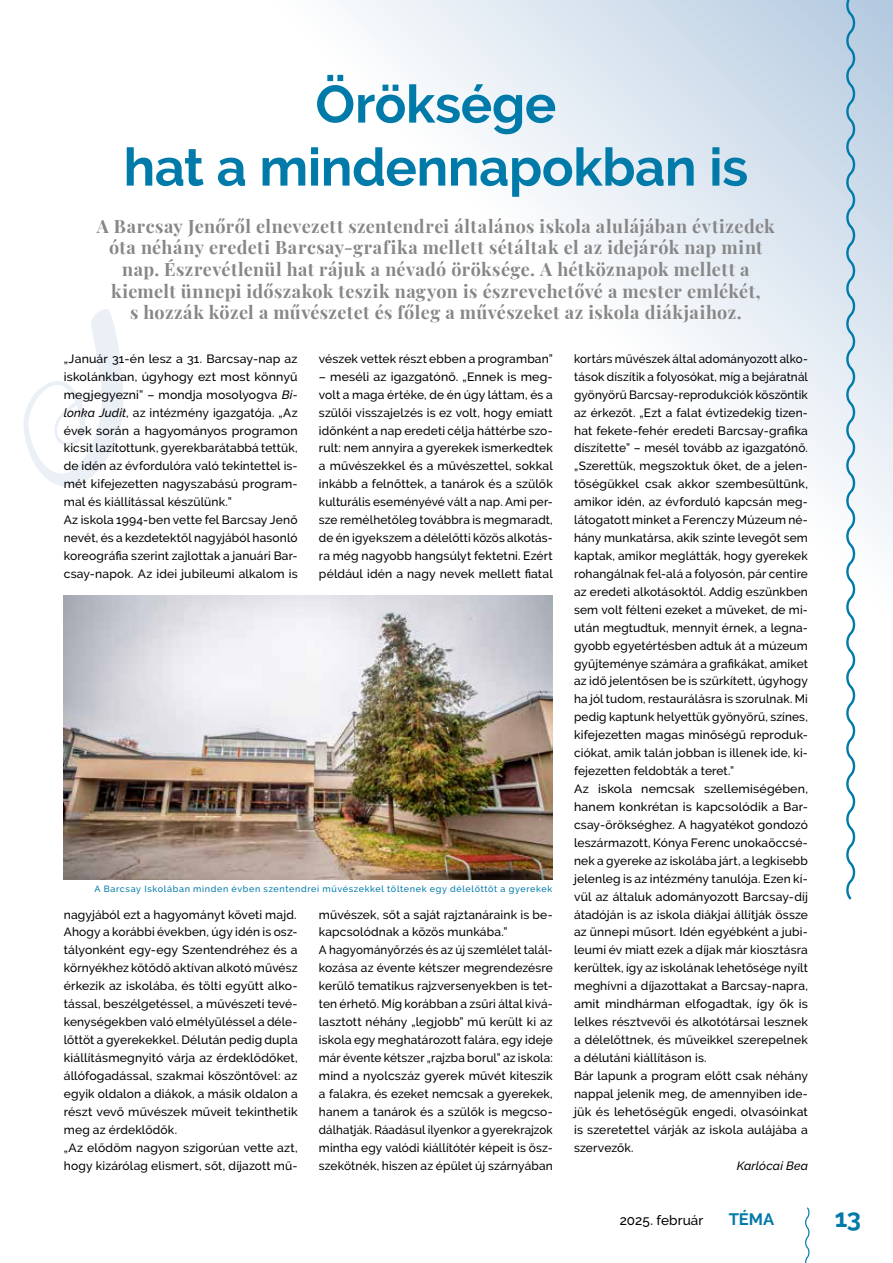
<style>
.page{position:relative;width:893px;height:1263px;background:#fff}
.page>*{position:absolute;margin:0;border:0;box-sizing:border-box;transform-origin:0 0}
.t1{font:700 52.5px/63px "Raleway";letter-spacing:-.01em;color:#007aa9;text-align:center}
.t2{font:700 25.5px "Raleway";color:#007aa9}
.t3{font:700 18px/21.6px "Playfair Display";letter-spacing:.02em;color:#878787;text-align:center}
.t4{font:700 16.5px "Raleway";color:#007aa9}
.t5{font:500 13.5px "Raleway";letter-spacing:.01em;color:#000}
.t6{font:500 12px/18px "Raleway";letter-spacing:.015em;color:#000}
.t7{font:500 12px/18px "Raleway";letter-spacing:.015em;color:#000;scale:.96 1}
.t8{font:italic 500 12px "Raleway";letter-spacing:.015em;color:#000}
.t9{font:500 9px "Raleway";letter-spacing:.07em;color:#007aa9}
.s1{font-style:italic}
</style>
<div class="page">
<svg style="left:24px;top:309px;width:99px;height:178px"></svg>
<svg style="left:255px;top:0;width:638px;height:596px"></svg>
<svg style="left:843px;top:0;width:15px;height:900px"></svg>
<svg style="left:805px;top:1207px;width:5px;height:56px"></svg>
<img style="left:64px;top:596px;width:489px;height:283px">
<h1 class="t1" style="left:124px;top:73px;width:626px">Öröksége<br>hat a mindennapokban is</h1>
<p class="t3" style="left:97px;top:214px;width:679px">A Barcsay Jenőről elnevezett szentendrei általános iskola alulájában évtizedek óta néhány eredeti Barcsay-grafika mellett sétáltak el az idejárók nap mint nap. Észrevétlenül hat rájuk a névadó öröksége. A hétköznapok mellett a kiemelt ünnepi időszakok teszik nagyon is észrevehetővé a mester emlékét,<br>s hozzák közel a művészetet és főleg a művészeket az iskola diákjaihoz.</p>
<p class="t6" style="left:64px;top:350px;width:235px">„Január 31-én lesz a 31. Barcsay-nap az iskolánkban, úgyhogy ezt most könnyű megjegyezni” – mondja mosolyogva <span class="s1">Bi&shy;lonka Judit</span>, az intézmény igazgatója. „Az évek során a hagyományos programon kicsit lazítottunk, gyerekbarátabbá tettük, de idén az évfordulóra való tekintettel is&shy;mét kifejezetten nagyszabású program&shy;mal és kiállítással készülünk.”<br>Az iskola 1994-ben vette fel Barcsay Jenő nevét, és a kezdetektől nagyjából hasonló koreográfia szerint zajlottak a januári Bar&shy;csay-napok. Az idei jubileumi alkalom is</p>
<p class="t6" style="left:319px;top:350px;width:235px">vészek vettek részt ebben a programban”</p>
<p class="t6" style="left:319px;top:368px;width:235px;text-align:justify">– meséli az igazgatónő. „Ennek is meg&shy;volt a maga értéke, de én úgy láttam, és a szülői visszajelzés is ez volt, hogy emiatt időnként a nap eredeti célja háttérbe szo&shy;rult: nem annyira a gyerekek ismerkedtek a művészekkel és a művészettel, sokkal inkább a felnőttek, a tanárok és a szülők kulturális eseményévé vált a nap. Ami per&shy;sze remélhetőleg továbbra is megmaradt, de én igyekszem a délelőtti közös alkotás&shy;ra még nagyobb hangsúlyt fektetni. Ezért például idén a nagy nevek mellett fiatal</p>
<p class="t7" style="left:574px;top:350px;width:245px">kortárs művészek által adományozott alko&shy;tások díszítik a folyosókat, míg a bejáratnál gyönyörű Barcsay-reprodukciók köszöntik az érkezőt. „Ezt a falat évtizedekig tizen&shy;hat fekete-fehér eredeti Barcsay-grafika díszítette” – mesél tovább az igazgatónő. „Szerettük, megszoktuk őket, de a jelen&shy;tőségükkel csak akkor szembesültünk, amikor idén, az évforduló kapcsán meg&shy;látogatott minket a Ferenczy Múzeum né&shy;hány munkatársa, akik szinte levegőt sem kaptak, amikor meglátták, hogy gyerekek rohangálnak fel-alá a folyosón, pár centire az eredeti alkotásoktól. Addig eszünkben sem volt félteni ezeket a műveket, de mi&shy;után megtudtuk, mennyit érnek, a legna&shy;gyobb egyetértésben adtuk át a múzeum gyűjteménye számára a grafikákat, amiket az idő jelentősen be is szürkített, úgyhogy ha jól tudom, restaurálásra is szorulnak. Mi pedig kaptunk helyettük gyönyörű, színes, kifejezetten magas minőségű reproduk&shy;ciókat, amik talán jobban is illenek ide, ki&shy;fejezetten feldobták a teret.”<br>Az iskola nemcsak szellemiségében, hanem konkrétan is kapcsolódik a Bar&shy;csay-örökséghez. A hagyatékot gondozó leszármazott, Kónya Ferenc unokaöccsé&shy;nek a gyereke az iskolába járt, a legkisebb jelenleg is az intézmény tanulója. Ezen kí&shy;vül az általuk adományozott Barcsay-díj átadóján is az iskola diákjai állítják össze az ünnepi műsort. Idén egyébként a jubi&shy;leumi év miatt ezek a díjak már kiosztásra kerültek, így az iskolának lehetősége nyílt meghívni a díjazottakat a Barcsay-napra, amit mindhárman elfogadtak, így ők is lelkes résztvevői és alkotótársai lesznek a délelőttnek, és műveikkel szerepelnek a délutáni kiállításon is.<br>Bár lapunk a program előtt csak néhány nappal jelenik meg, de amennyiben ide&shy;jük és lehetőségük engedi, olvasóinkat is szeretettel várják az iskola aulájába a szervezők.</p>
<p class="t8" style="left:737px;top:1158px;width:73px">Karlócai Bea</p>
<p class="t9" style="left:95px;top:884px;width:459px">A Barcsay Iskolában minden évben szentendrei művészekkel töltenek egy délelőttöt a gyerekek</p>
<p class="t6" style="left:64px;top:905px;width:235px">nagyjából ezt a hagyományt követi majd.<br>Ahogy a korábbi években, úgy idén is osz&shy;tályonként egy-egy Szentendréhez és a környékhez kötődő aktívan alkotó művész érkezik az iskolába, és tölti együtt alko&shy;tással, beszélgetéssel, a művészeti tevé&shy;kenységekben való elmélyüléssel a déle&shy;lőttöt a gyerekekkel. Délután pedig dupla kiállításmegnyitó várja az érdeklődőket, állófogadással, szakmai köszöntővel: az egyik oldalon a diákok, a másik oldalon a részt vevő művészek műveit tekinthetik meg az érdeklődők.<br>„Az elődöm nagyon szigorúan vette azt, hogy kizárólag elismert, sőt, díjazott mű-</p>
<p class="t6" style="left:319px;top:905px;width:235px">művészek, sőt a saját rajztanáraink is be&shy;kapcsolódnak a közös munkába.”<br>A hagyományőrzés és az új szemlélet talál&shy;kozása az évente kétszer megrendezésre kerülő tematikus rajzversenyekben is tet&shy;ten érhető. Míg korábban a zsűri által kivá&shy;lasztott néhány „legjobb” mű került ki az iskola egy meghatározott falára, egy ideje már évente kétszer „rajzba borul” az iskola: mind a nyolcszáz gyerek művét kiteszik a falakra, és ezeket nemcsak a gyerekek, hanem a tanárok és a szülők is megcso&shy;dálhatják. Ráadásul ilyenkor a gyerekrajzok mintha egy valódi kiállítótér képeit is ös - szekötnék, hiszen az épület új szárnyában</p>
<p class="t5" style="left:620px;top:1212px;width:85px">2025. február</p>
<h3 class="t4" style="left:729px;top:1209px;width:47px">TÉMA</h3>
<h2 class="t2" style="left:835px;top:1204px;width:28px">13</h2>
</div>
